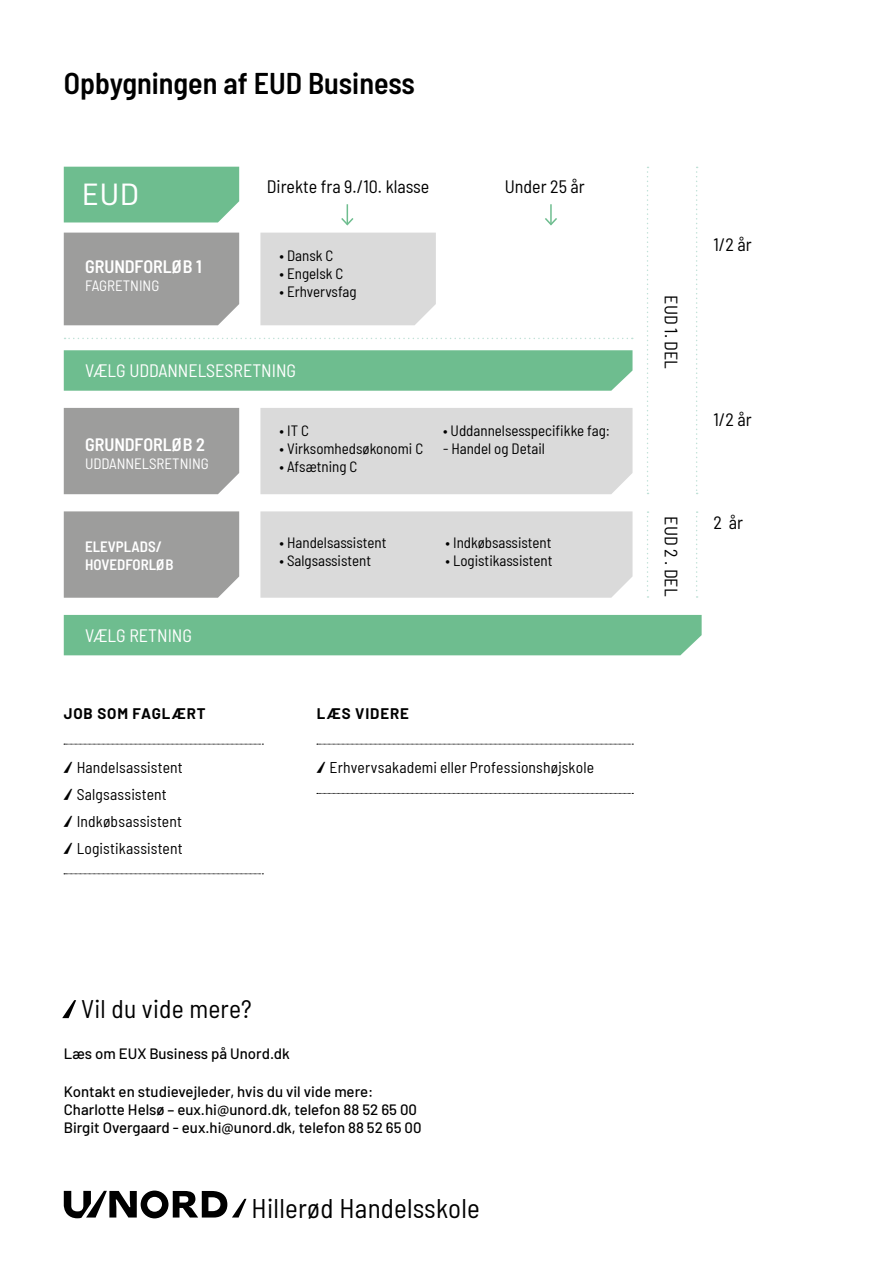
<style>
.page{position:relative;width:893px;height:1263px;background:#fff}
.page>*{position:absolute;margin:0;border:0;box-sizing:border-box;transform-origin:0 0}
.t1{font:600 semi-condensed 30px "Barlow";color:#000}
.t2{font:30px "URWDIN";color:#fff}
.t3{font:semi-condensed 27px "Barlow";letter-spacing:.01em;color:#000}
.t4{font:semi-condensed 25.5px "Barlow";letter-spacing:.01em;color:#000}
.t5{font:semi-condensed 18px "Barlow";color:#000}
.t6{font:semi-condensed 18px "Barlow";color:#fff}
.t7{font:600 semi-condensed 18px "Barlow";color:#fff}
.t8{font:semi-condensed 15.6px/27px "Barlow";letter-spacing:.01em;color:#000}
.t9{font:semi-condensed 15px "Barlow";color:#000}
.t10{font:500 15px/18px "Barlow";color:#000}
.t11{font:semi-condensed 15px "Barlow";color:#fff}
.t12{font:700 15px "Barlow";letter-spacing:.06em;color:#000}
.t13{font:600 semi-condensed 15px/18px "Barlow";color:#fff}
.s1{font-family:"slash";font-stretch:normal}
</style>
<div class="page">
<svg style="left:64px;top:1190px;width:182px;height:28px"></svg>
<svg style="left:62px;top:1000px;width:14px;height:18px"></svg>
<div style="left:64px;top:167px;width:175px;height:55px;background:#6ebd8f"></div>
<div style="left:64px;top:233px;width:175px;height:92px;background:#9d9d9c"></div>
<div style="left:64px;top:408px;width:175px;height:86px;background:#9d9d9c"></div>
<div style="left:64px;top:511px;width:175px;height:87px;background:#9d9d9c"></div>
<div style="left:260px;top:233px;width:176px;height:92px;background:#dadada"></div>
<div style="left:260px;top:408px;width:372px;height:86px;background:#dadada"></div>
<div style="left:260px;top:511px;width:372px;height:87px;background:#dadada"></div>
<div style="left:64px;top:350px;width:568px;height:41px;background:#6ebd8f"></div>
<div style="left:64px;top:615px;width:638px;height:40px;background:#6ebd8f"></div>
<svg style="left:65px;top:338px;width:568px;height:1px"></svg>
<svg style="left:647px;top:167px;width:1px;height:327px"></svg>
<svg style="left:647px;top:511px;width:1px;height:87px"></svg>
<svg style="left:696px;top:167px;width:2px;height:327px"></svg>
<svg style="left:696px;top:511px;width:2px;height:87px"></svg>
<svg style="left:64px;top:873px;width:199px;height:1px"></svg>
<svg style="left:64px;top:744px;width:199px;height:1px"></svg>
<svg style="left:317px;top:793px;width:316px;height:1px"></svg>
<svg style="left:317px;top:744px;width:316px;height:1px"></svg>
<hr style="left:550px;top:204px;width:2px;height:20px;background:#6ebd8f">
<svg style="left:545px;top:216px;width:12px;height:10px"></svg>
<svg style="left:341px;top:204px;width:13px;height:22px"></svg>
<h1 class="t1" style="left:64px;top:61px;width:352px">Opbygningen af EUD Business</h1>
<h1 class="t2" style="left:82px;top:175px;width:60px">EUD</h1>
<p class="t7" style="left:85px;top:253px;width:118px">GRUNDFORLØB 1</p>
<p class="t11" style="left:85px;top:274px;width:76px">FAGRETNING</p>
<p class="t5" style="left:267px;top:174px;width:164px">Direkte fra 9./10. klasse</p>
<p class="t5" style="left:505px;top:174px;width:81px">Under 25 år</p>
<p class="t9" style="left:280px;top:245px;width:55px">• Dansk C</p>
<p class="t9" style="left:280px;top:263px;width:65px">• Engelsk C</p>
<p class="t9" style="left:280px;top:281px;width:79px">• Erhvervsfag</p>
<p class="t6" style="left:85px;top:358px;width:213px">VÆLG UDDANNELSESRETNING</p>
<p class="t7" style="left:85px;top:431px;width:121px">GRUNDFORLØB 2</p>
<p class="t11" style="left:85px;top:453px;width:125px">UDDANNELSRETNING</p>
<p class="t9" style="left:280px;top:420px;width:31px">• IT C</p>
<p class="t9" style="left:280px;top:438px;width:145px">• Virksomhedsøkonomi C</p>
<p class="t9" style="left:280px;top:456px;width:79px">• Afsætning C</p>
<p class="t9" style="left:443px;top:420px;width:169px">• Uddannelsesspecifikke fag:</p>
<p class="t9" style="left:443px;top:438px;width:103px">- Handel og Detail</p>
<p class="t13" style="left:85px;top:536px;width:90px">ELEVPLADS/<br>HOVEDFORLØB</p>
<p class="t6" style="left:85px;top:622px;width:108px">VÆLG RETNING</p>
<p class="t9" style="left:280px;top:532px;width:108px">• Handelsassistent</p>
<p class="t9" style="left:280px;top:550px;width:93px">• Salgsassistent</p>
<p class="t9" style="left:446px;top:532px;width:107px">• Indkøbsassistent</p>
<p class="t9" style="left:446px;top:550px;width:108px">• Logistikassistent</p>
<p class="t12" style="left:64px;top:702px;width:143px">JOB SOM FAGLÆRT</p>
<p class="t12" style="left:317px;top:702px;width:94px">LÆS VIDERE</p>
<p class="t8" style="left:64px;top:752px;width:120px"><span class="s1">/</span> Handelsassistent <span class="s1">/</span> Salgsassistent<br><span class="s1">/</span> Indkøbsassistent <span class="s1">/</span> Logistikassistent</p>
<p class="t8" style="left:317px;top:752px;width:279px"><span class="s1">/</span> Erhvervsakademi eller Professionshøjskole</p>
<p class="t5" style="left:684px;top:295px;width:75px;rotate:90deg">EUD 1. DEL</p>
<p class="t5" style="left:684px;top:516px;width:82px;rotate:90deg">EUD 2 . DEL</p>
<p class="t5" style="left:713px;top:231px;width:40px">1/2 år</p>
<p class="t5" style="left:713px;top:406px;width:40px">1/2 år</p>
<p class="t5" style="left:713px;top:510px;width:31px">2 år</p>
<h3 class="t4" style="left:81px;top:990px;width:172px">Vil du vide mere?</h3>
<p class="t10" style="left:64px;top:1043px;width:228px">Læs om EUX Business på Unord.dk</p>
<p class="t10" style="left:64px;top:1081px;width:359px">Kontakt en studievejleder, hvis du vil vide mere:<br>Charlotte Helsø – eux.hi@unord.dk, telefon 88 52 65 00<br>Birgit Overgaard - eux.hi@unord.dk, telefon 88 52 65 00</p>
<h2 class="t3" style="left:252px;top:1188px;width:230px">Hillerød Handelsskole</h2>
</div>
